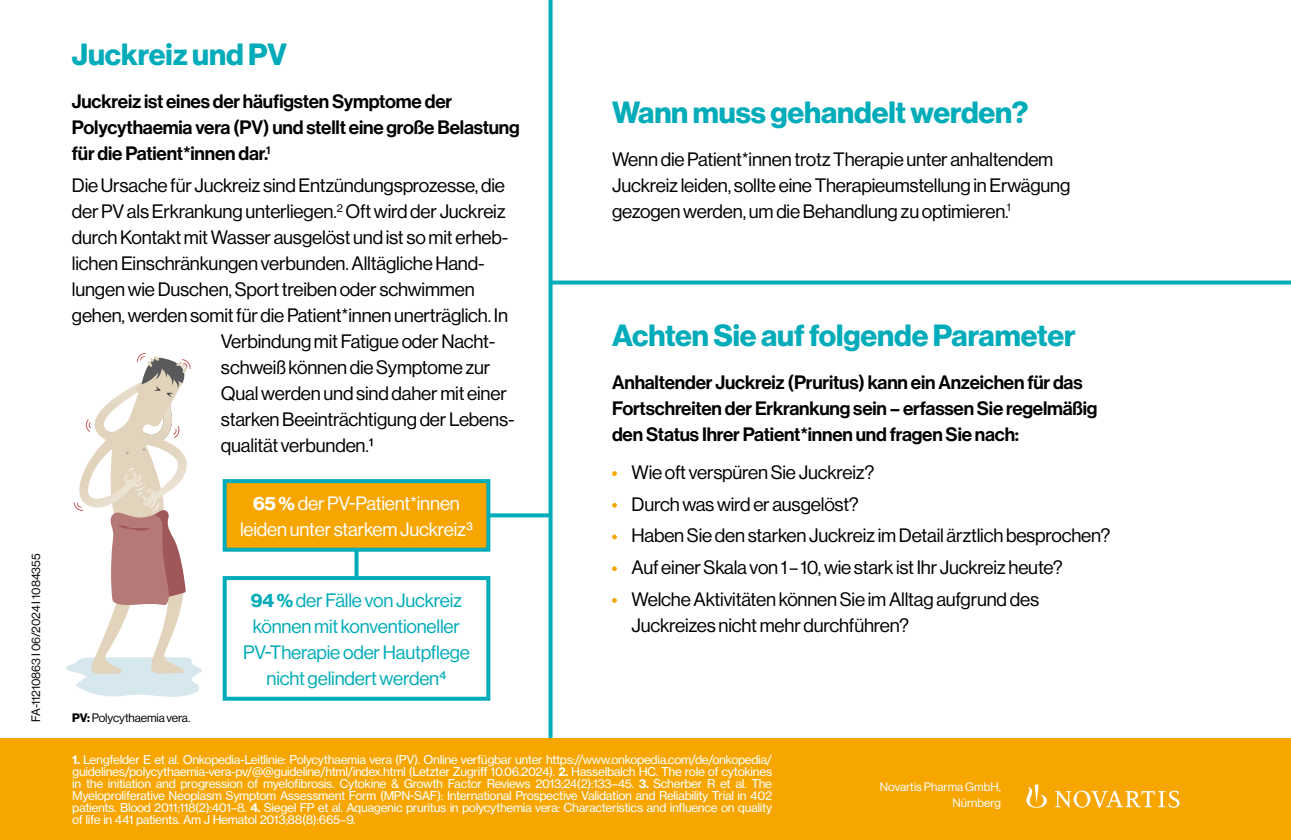
<style>
.page{position:relative;width:1291px;height:840px;background:#fff}
.page>*{position:absolute;margin:0;border:0;box-sizing:border-box;transform-origin:0 0}
.t1{font:700 30px "Volta Modern Display 75";letter-spacing:-.005em;color:#00acb9}
.t2{font:19px/26px "Volta Modern Display 55 Roman";letter-spacing:-.01em;color:#000}
.t3{font:500 19px/26px "Volta Modern Display 65";letter-spacing:-.01em;color:#000}
.t4{font:19px/26px "Volta Modern Display 55 Roman";letter-spacing:-.01em;color:#00acb9;text-align:center}
.t5{font:19px/26px "Volta Modern Display 55 Roman";letter-spacing:-.01em;color:#fff;text-align:center}
.t6{font:12px/12px "Volta Modern Text 55 Roman";letter-spacing:-.03em;color:#fff;text-align:justify}
.t7{font:12px "Volta Modern Display 55 Roman";letter-spacing:-.01em;color:#000}
.t8{font:12px/16px "Volta Modern Display 55 Roman";color:#fff;text-align:right}
.s1{font-family:"Volta Modern Display 75";font-weight:700}
.s2{font-family:"Volta Modern Text 75";font-weight:700}
</style>
<div class="page">
<svg style="left:548px;top:0;width:4px;height:738px;background:#23b7c2"></svg>
<div style="left:0;top:738px;width:1291px;height:101px;background:#f7a600"></div>
<svg style="left:490px;top:513px;width:59px;height:4px"></svg>
<svg style="left:552px;top:280px;width:739px;height:4px;background:#22b6c2"></svg>
<svg style="left:66px;top:352px;width:136px;height:344px"></svg>
<svg style="left:354px;top:551px;width:4px;height:24px"></svg>
<svg style="left:612px;top:471px;width:5px;height:4px"></svg>
<svg style="left:612px;top:502px;width:5px;height:5px"></svg>
<svg style="left:612px;top:534px;width:5px;height:5px"></svg>
<svg style="left:612px;top:566px;width:5px;height:4px"></svg>
<svg style="left:612px;top:598px;width:5px;height:4px"></svg>
<div style="left:223px;top:575px;width:267px;height:125px;border:4px solid #00acb9"></div>
<div style="left:225px;top:481px;width:263px;height:68px;background:#f7a600"></div>
<div style="left:223px;top:479px;width:267px;height:72px;border:4px solid #00acb9"></div>
<svg style="left:1026px;top:784px;width:153px;height:23px"></svg>
<p class="t7" style="left:29px;top:721px;width:170px;rotate:-90deg">FA-11210863 I 06/2024 I 1084355</p>
<p class="t1" style="left:72px;top:37px;width:216px">Juckreiz und PV</p>
<p class="t3" style="left:72px;top:89px;width:449px">Juckreiz ist eines der häufigsten Symptome der<br>Polycythaemia vera (PV) und stellt eine große Belastung für die Patient*innen dar.<sup>1</sup></p>
<p class="t2" style="left:72px;top:172px;width:434px">Die Ursache für Juckreiz sind Entzündungsprozesse, die</p>
<p class="t2" style="left:72px;top:198px;width:435px">der PV als Erkrankung unterliegen.<sup>2</sup> Oft wird der Juckreiz</p>
<p class="t2" style="left:72px;top:224px;width:438px">durch Kontakt mit Wasser ausgelöst und ist so mit erheb-</p>
<p class="t2" style="left:72px;top:250px;width:414px">lichen Einschränkungen verbunden. Alltägliche Hand-</p>
<p class="t2" style="left:72px;top:276px;width:404px">lungen wie Duschen, Sport treiben oder schwimmen</p>
<p class="t2" style="left:72px;top:302px;width:438px">gehen, werden somit für die Patient*innen unerträglich. In</p>
<p class="t2" style="left:221px;top:328px;width:276px">Verbindung mit Fatigue oder Nacht-</p>
<p class="t2" style="left:221px;top:354px;width:271px">schweiß können die Symptome zur</p>
<p class="t2" style="left:221px;top:380px;width:287px">Qual werden und sind daher mit einer</p>
<p class="t2" style="left:221px;top:406px;width:295px">starken Beeinträchtigung der Lebens-</p>
<p class="t2" style="left:221px;top:432px;width:154px">qualität verbunden.1</p>
<p class="t5" style="left:240px;top:490px;width:234px"><span class="s1">65 %</span> der PV-Patient*innen leiden unter starkem Juckreiz3</p>
<p class="t7" style="left:72px;top:710px;width:119px"><span class="s1">PV:</span> Polycythaemia vera.</p>
<p class="t4" style="left:243px;top:587px;width:228px"><span class="s1">94 %</span> der Fälle von Juckreiz können mit konventioneller<br>PV-Therapie oder Hautpflege nicht gelindert werden4</p>
<p class="t1" style="left:612px;top:95px;width:418px">Wann muss gehandelt werden?</p>
<p class="t2" style="left:612px;top:146px;width:460px">Wenn die Patient*innen trotz Therapie unter anhaltendem<br>Juckreiz leiden, sollte eine Therapieumstellung in Erwägung gezogen werden, um die Behandlung zu optimieren.<sup>1</sup></p>
<p class="t1" style="left:612px;top:318px;width:465px">Achten Sie auf folgende Parameter</p>
<p class="t3" style="left:612px;top:370px;width:487px">Anhaltender Juckreiz (Pruritus) kann ein Anzeichen für das<br>Fortschreiten der Erkrankung sein – erfassen Sie regelmäßig den Status Ihrer Patient*innen und fragen Sie nach:</p>
<p class="t2" style="left:631px;top:459px;width:244px">Wie oft verspüren Sie Juckreiz?</p>
<p class="t2" style="left:631px;top:490px;width:229px">Durch was wird er ausgelöst?</p>
<p class="t2" style="left:631px;top:522px;width:480px">Haben Sie den starken Juckreiz im Detail ärztlich besprochen?</p>
<p class="t2" style="left:631px;top:554px;width:433px">Auf einer Skala von 1 – 10, wie stark ist Ihr Juckreiz heute?</p>
<p class="t2" style="left:631px;top:585px;width:409px">Welche Aktivitäten können Sie im Alltag aufgrund des<br>Juckreizes nicht mehr durchführen?</p>
<p class="t6" style="left:72px;top:752px;width:701px"><span class="s2">1.</span> Lengfelder E et al. Onkopedia-Leitlinie: Polycythaemia vera (PV). Online verfügbar unter https://www.onkopedia.com/de/onkopedia/ guidelines/polycythaemia-vera-pv/@@guideline/html/index.html (Letzter Zugriff 10.06.2024). <span class="s2">2.</span> Hasselbalch HC. The role of cytokines in the initiation and progression of myelofibrosis. Cytokine &amp; Growth Factor Reviews 2013;24(2):133–45. <span class="s2">3.</span> Scherber R et al. The Myeloproliferative Neoplasm Symptom Assessment Form (MPN-SAF): International Prospective Validation and Reliability Trial in 402 patients. Blood 2011;118(2):401–8. <span class="s2">4.</span> Siegel FP et al. Aquagenic pruritus in polycythemia vera: Characteristics and influence on quality of life in 441 patients. Am J Hematol 2013;88(8):665–9.</p>
<p class="t8" style="left:880px;top:778px;width:122px">Novartis Pharma GmbH,<br>Nürnberg</p>
</div>
